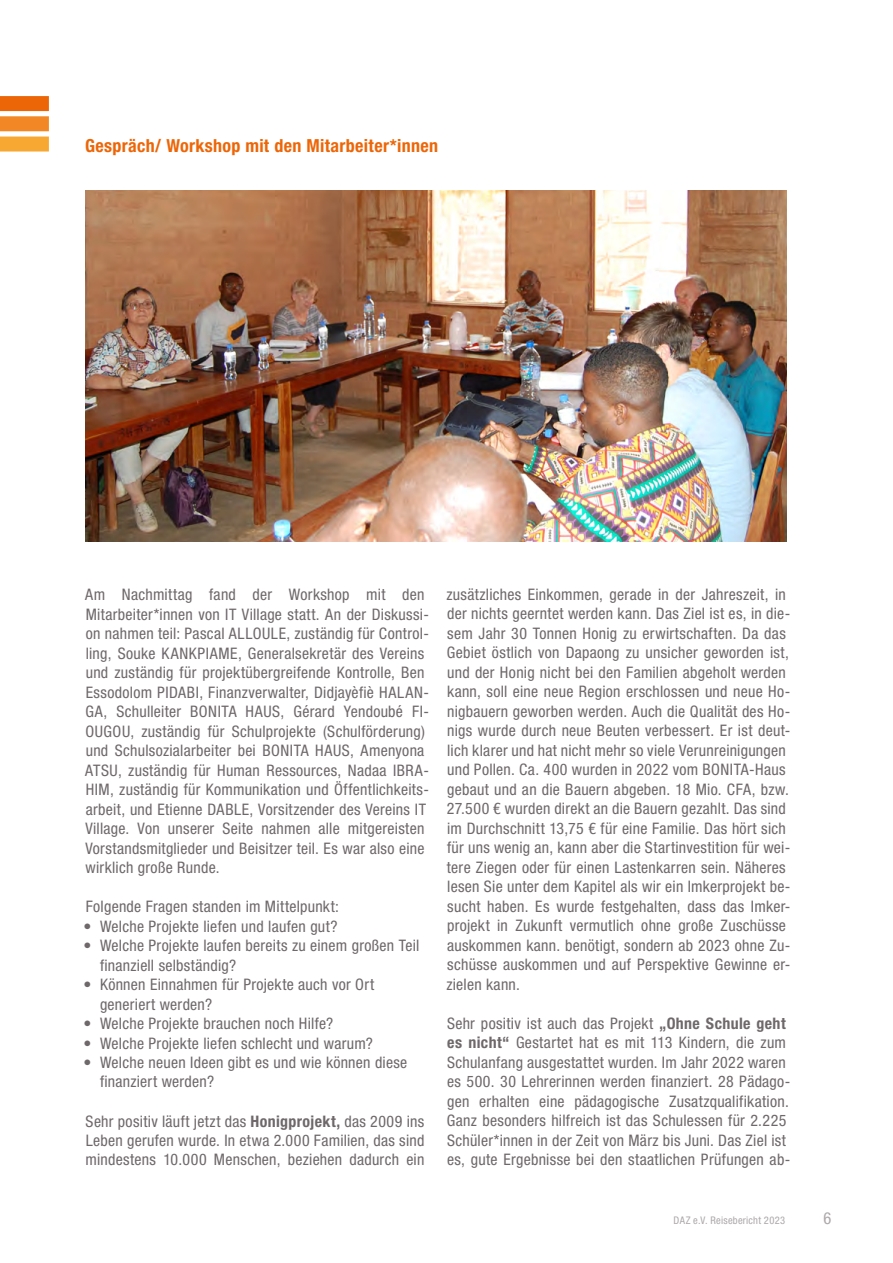
<style>
.page{position:relative;width:893px;height:1263px;background:#fff}
.page>*{position:absolute;margin:0;border:0;box-sizing:border-box;transform-origin:0 0}
.t1{font:700 condensed 18px "Helvetica Neue LT Std";letter-spacing:.02em;color:#ec6608}
.t2{font:condensed 16.5px "Helvetica Neue LT Std";color:#ada8aa}
.t3{font:condensed 15.9px/19.5px "Helvetica Neue LT Std";letter-spacing:.015em;color:#6e686b}
.t4{font:condensed 10.5px "Helvetica Neue LT Std";letter-spacing:.025em;color:#ada8aa}
.s1{font-weight:700}
</style>
<div class="page">
<div style="left:0;top:96px;width:49px;height:15px;background:#ec6608"></div>
<div style="left:0;top:116px;width:49px;height:15px;background:#f18825"></div>
<div style="left:0;top:137px;width:49px;height:15px;background:#f7a833"></div>
<img style="left:85px;top:191px;width:702px;height:351px">
<p class="t1" style="left:85px;top:134px;width:355px">Gespräch/ Workshop mit den Mitarbeiter*innen</p>
<p class="t3" style="left:85px;top:585px;width:345px">Am Nachmittag fand der Workshop mit den Mitarbeiter*innen von IT Village statt. An der Diskussi&shy;on nahmen teil: Pascal ALLOULE, zuständig für Control&shy;ling, Souke KANKPIAME, Generalsekretär des Vereins und zuständig für projektübergreifende Kontrolle, Ben Essodolom PIDABI, Finanzverwalter, Didjayèfiè HALAN-GA, Schulleiter BONITA HAUS, Gérard Yendoubé FI-OUGOU, zuständig für Schulprojekte (Schulförderung) und Schulsozialarbeiter bei BONITA HAUS, Amenyona ATSU, zuständig für Human Ressources, Nadaa IBRA-HIM, zuständig für Kommunikation und Öffentlichkeits&shy;arbeit, und Etienne DABLE, Vorsitzender des Vereins IT Village. Von unserer Seite nahmen alle mitgereisten Vorstandsmitglieder und Beisitzer teil. Es war also eine wirklich große Runde.</p>
<p class="t3" style="left:86px;top:896px;width:255px">Folgende Fragen standen im Mittelpunkt:</p>
<p class="t3" style="left:83px;top:916px;width:256px">• Welche Projekte liefen und laufen gut?</p>
<p class="t3" style="left:100px;top:935px;width:321px;text-indent:-17px">• Welche Projekte laufen bereits zu einem großen Teil finanziell selbständig?</p>
<p class="t3" style="left:100px;top:974px;width:276px;text-indent:-17px">• Können Einnahmen für Projekte auch vor Ort generiert werden?</p>
<p class="t3" style="left:83px;top:1013px;width:251px">• Welche Projekte brauchen noch Hilfe?</p>
<p class="t3" style="left:83px;top:1033px;width:291px">• Welche Projekte liefen schlecht und warum?</p>
<p class="t3" style="left:100px;top:1052px;width:309px;text-indent:-17px">• Welche neuen Ideen gibt es und wie können diese finanziert werden?</p>
<p class="t3" style="left:86px;top:1111px;width:340px;text-align:justify">Sehr positiv läuft jetzt das <span class="s1">Honigprojekt,</span> das 2009 ins Leben gerufen wurde. In etwa 2.000 Familien, das sind mindestens 10.000 Menschen, beziehen dadurch ein</p>
<p class="t3" style="left:446px;top:584px;width:345px">zusätzliches Einkommen, gerade in der Jahreszeit, in der nichts geerntet werden kann. Das Ziel ist es, in die&shy;sem Jahr 30 Tonnen Honig zu erwirtschaften. Da das Gebiet östlich von Dapaong zu unsicher geworden ist, und der Honig nicht bei den Familien abgeholt werden kann, soll eine neue Region erschlossen und neue Ho&shy;nigbauern geworben werden. Auch die Qualität des Ho&shy;nigs wurde durch neue Beuten verbessert. Er ist deut&shy;lich klarer und hat nicht mehr so viele Verunreinigungen und Pollen. Ca. 400 wurden in 2022 vom BONITA-Haus gebaut und an die Bauern abgeben. 18 Mio. CFA, bzw.<br>27.500 € wurden direkt an die Bauern gezahlt. Das sind im Durchschnitt 13,75 € für eine Familie. Das hört sich für uns wenig an, kann aber die Startinvestition für wei&shy;tere Ziegen oder für einen Lastenkarren sein. Näheres lesen Sie unter dem Kapitel als wir ein Imkerprojekt be&shy;sucht haben. Es wurde festgehalten, dass das Imker&shy;projekt in Zukunft vermutlich ohne große Zuschüsse auskommen kann. benötigt, sondern ab 2023 ohne Zu&shy;schüsse auskommen und auf Perspektive Gewinne er&shy;zielen kann.</p>
<p class="t3" style="left:447px;top:1013px;width:345px">Sehr positiv ist auch das Projekt <span class="s1">„Ohne Schule geht es nicht“</span> Gestartet hat es mit 113 Kindern, die zum Schulanfang ausgestattet wurden. Im Jahr 2022 waren es 500. 30 Lehrerinnen werden finanziert. 28 Pädago&shy;gen erhalten eine pädagogische Zusatzqualifikation.<br>Ganz besonders hilfreich ist das Schulessen für 2.225<br>Schüler*innen in der Zeit von März bis Juni. Das Ziel ist es, gute Ergebnisse bei den staatlichen Prüfungen ab-</p>
<p class="t4" style="left:674px;top:1214px;width:113px">DAZ e.V. Reisebericht 2023</p>
<p class="t2" style="left:823px;top:1209px;width:9px">6</p>
</div>
